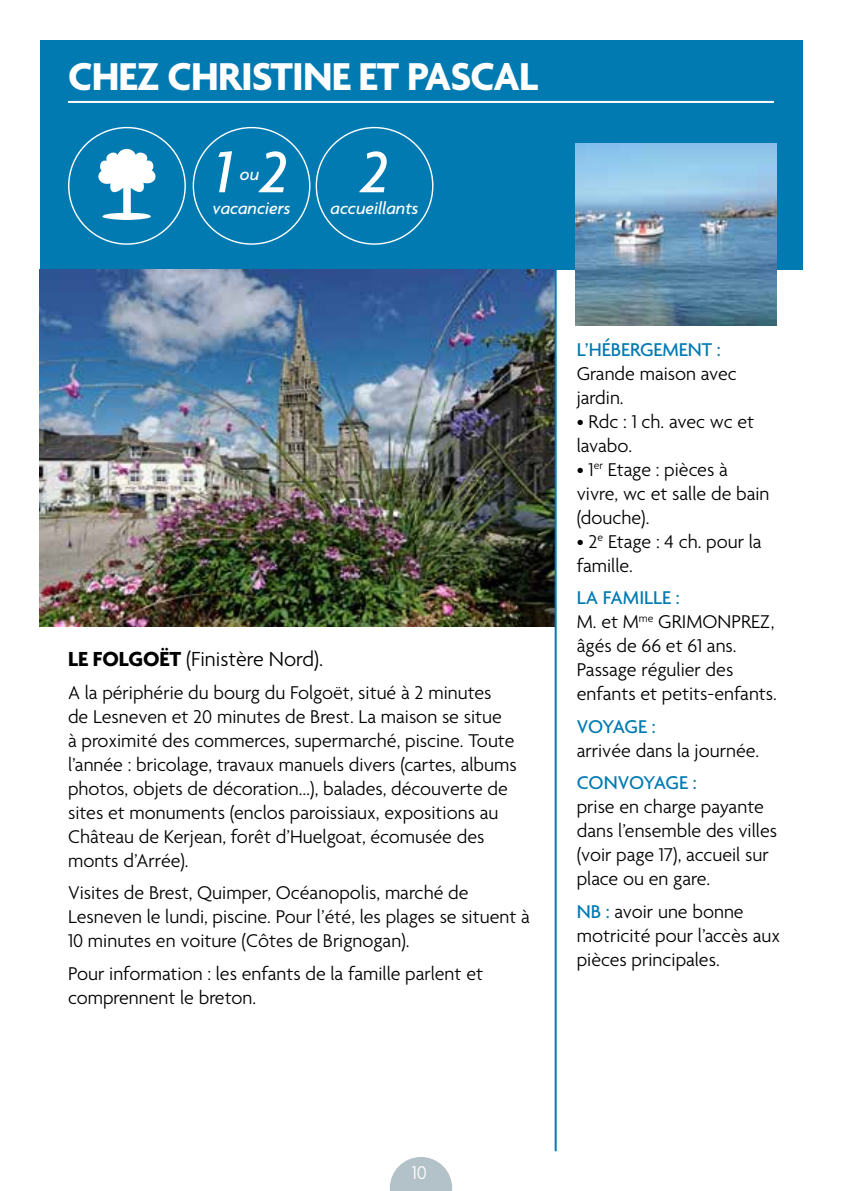
<style>
.page{position:relative;width:842px;height:1191px;background:#fff}
.page>*{position:absolute;margin:0;border:0;box-sizing:border-box;transform-origin:0 0}
.t1{font:italic 500 63.4px "Agenda";color:#fff}
.t2{font:700 42px "Agenda";letter-spacing:-.02em;color:#fff}
.t3{font:300 22px "Agenda";color:#000}
.t4{font:300 20px/24px "Agenda";color:#000}
.t5{font:500 20px "Agenda";color:#007ab1}
.t6{font:300 20px "Agenda";color:#fff}
.t7{font:italic 500 18px "Agenda";color:#fff}
.s1{font-weight:700}
.s2{font-weight:500;color:#007ab1}
</style>
<div class="page">
<svg style="left:390px;top:1157px;width:62px;height:34px"></svg>
<div style="left:40px;top:40px;width:762px;height:229px;background:#007ab1"></div>
<hr style="left:68px;top:101px;width:706px;height:2px;background:#fff">
<img style="left:40px;top:269px;width:515px;height:357px">
<hr style="left:555px;top:269px;width:2px;height:882px;background:#007ab1">
<img style="left:575px;top:144px;width:201px;height:181px">
<svg style="left:98px;top:148px;width:58px;height:72px"></svg>
<h2 class="t2" style="left:68px;top:54px;width:472px">CHEZ CHRISTINE ET PASCAL</h2>
<h1 class="t1" style="left:215px;top:134px;width:75px">1 2</h1>
<p class="t7" style="left:240px;top:164px;width:21px">ou</p>
<p class="t7" style="left:213px;top:198px;width:79px">vacanciers</p>
<h1 class="t1" style="left:360px;top:134px;width:31px">2</h1>
<p class="t7" style="left:330px;top:198px;width:90px">accueillants</p>
<p class="t3" style="left:68px;top:647px;width:257px"><span class="s1">LE FOLGOËT</span> (Finistère Nord).</p>
<p class="t4" style="left:68px;top:681px;width:450px">A la périphérie du bourg du Folgoët, situé à 2 minutes de Lesneven et 20 minutes de Brest. La maison se situe<br>à proximité des commerces, supermarché, piscine. Toute l’année : bricolage, travaux manuels divers (cartes, albums photos, objets de décoration…), balades, découverte de sites et monuments (enclos paroissiaux, expositions au Château de Kerjean, forêt d’Huelgoat, écomusée des monts d’Arrée).</p>
<p class="t4" style="left:68px;top:882px;width:463px">Visites de Brest, Quimper, Océanopolis, marché de<br>Lesneven le lundi, piscine. Pour l’été, les plages se situent à<br>10 minutes en voiture (Côtes de Brignogan).</p>
<p class="t4" style="left:68px;top:962px;width:416px">Pour information : les enfants de la famille parlent et comprennent le breton.</p>
<p class="t5" style="left:577px;top:338px;width:146px">L’HÉBERGEMENT :</p>
<p class="t4" style="left:577px;top:362px;width:162px">Grande maison avec jardin.</p>
<p class="t4" style="left:577px;top:410px;width:179px">• Rdc : 1 ch. avec wc et lavabo.</p>
<p class="t4" style="left:577px;top:458px;width:194px">• 1<sup>er</sup> Etage : pièces à vivre, wc et salle de bain (douche).</p>
<p class="t4" style="left:577px;top:530px;width:186px">• 2<sup>e</sup> Etage : 4 ch. pour la famille.</p>
<p class="t4" style="left:577px;top:587px;width:202px"><span class="s2">LA FAMILLE :<br></span>M. et M<sup>me</sup> GRIMONPREZ, âgés de 66 et 61 ans.<br>Passage régulier des enfants et petits-enfants.</p>
<p class="t5" style="left:577px;top:715px;width:80px">VOYAGE :</p>
<p class="t4" style="left:577px;top:739px;width:184px">arrivée dans la journée.</p>
<p class="t5" style="left:577px;top:772px;width:121px">CONVOYAGE :</p>
<p class="t4" style="left:577px;top:796px;width:202px">prise en charge payante dans l’ensemble des villes (voir page 17), accueil sur place ou en gare.</p>
<p class="t4" style="left:577px;top:900px;width:205px"><span class="s2">NB :</span> avoir une bonne motricité pour l’accès aux pièces principales.</p>
<p class="t6" style="left:412px;top:1161px;width:17px">10</p>
</div>
